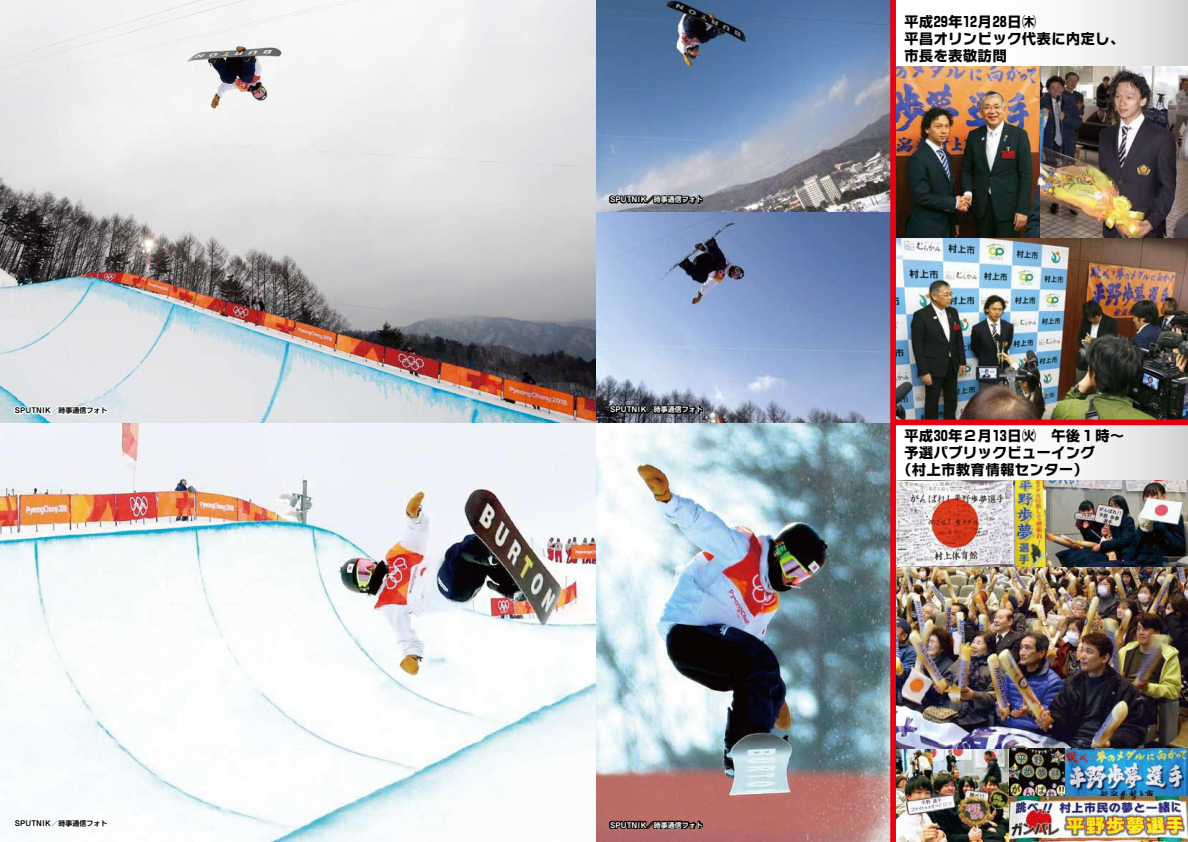
<style>
.page{position:relative;width:1188px;height:842px;background:#fff}
.page>*{position:absolute;margin:0;border:0;box-sizing:border-box;transform-origin:0 0}
.t1{font:700 14px "Shin Go Pr 6";letter-spacing:.05em;color:#000}
.t2{font:700 14px "Typelabo N Std";letter-spacing:.05em;color:#000}
.t3{font:700 7px "Shin M Go Pro De";color:#fff}
.t4{font:700 7px "Shin M Go Pro De";color:#000}
.s1{font-family:"Typelabo N Std"}
.s2{font-family:"Shin Go Pr 6"}
</style>
<div class="page">
<img style="left:896px;top:748px;width:113px;height:94px">
<img style="left:896px;top:65px;width:292px;height:174px">
<img style="left:896px;top:239px;width:292px;height:181px">
<img style="left:896px;top:479px;width:292px;height:269px">
<img style="left:1009px;top:748px;width:56px;height:49px">
<img style="left:1065px;top:748px;width:123px;height:49px">
<img style="left:1009px;top:797px;width:179px;height:45px">
<img style="left:0;top:0;width:890px;height:842px">
<div style="left:893px;top:0;width:295px;height:65px;background:linear-gradient(to right,#fff,#e0e0e1)"></div>
<div style="left:893px;top:422px;width:295px;height:57px;background:linear-gradient(to right,#fff,#e0e0e1)"></div>
<svg style="left:14px;top:406px;width:94px;height:9px"></svg>
<div style="left:14px;top:818px;width:94px;height:9px;background:#fff"></div>
<svg style="left:609px;top:820px;width:94px;height:9px"></svg>
<svg style="left:609px;top:404px;width:94px;height:9px"></svg>
<svg style="left:609px;top:195px;width:94px;height:9px"></svg>
<div style="left:890px;top:0;width:6px;height:842px;background:#e60012"></div>
<div style="left:893px;top:420px;width:295px;height:5px;background:#e60012"></div>
<p class="t4" style="left:15px;top:405px;width:94px">SPUTNIK／時事通信フォト</p>
<p class="t3" style="left:610px;top:194px;width:94px">SPUTNIK／時事通信フォト</p>
<p class="t3" style="left:610px;top:404px;width:94px">SPUTNIK／時事通信フォト</p>
<p class="t4" style="left:15px;top:817px;width:94px">SPUTNIK／時事通信フォト</p>
<p class="t3" style="left:610px;top:819px;width:94px">SPUTNIK／時事通信フォト</p>
<p class="t1" style="left:904px;top:10px;width:133px">平成<span class="s1">29</span>年<span class="s1">12</span>月<span class="s1">28</span>日㈭</p>
<p class="t2" style="left:904px;top:28px;width:221px"><span class="s2">平昌</span>オリンピック<span class="s2">代表</span>に<span class="s2">内定</span>し<span class="s2">、</span></p>
<p class="t1" style="left:904px;top:44px;width:104px">市長<span class="s1">を</span>表敬訪問</p>
<p class="t1" style="left:904px;top:424px;width:221px">平成<span class="s1">30</span>年２月<span class="s1">13</span>日㈫ 午後１時～</p>
<p class="t2" style="left:904px;top:442px;width:192px"><span class="s2">予選</span>パブリックビューイング</p>
<p class="t1" style="left:897px;top:458px;width:192px">（村上市教育情報<span class="s1">センター</span>）</p>
</div>
